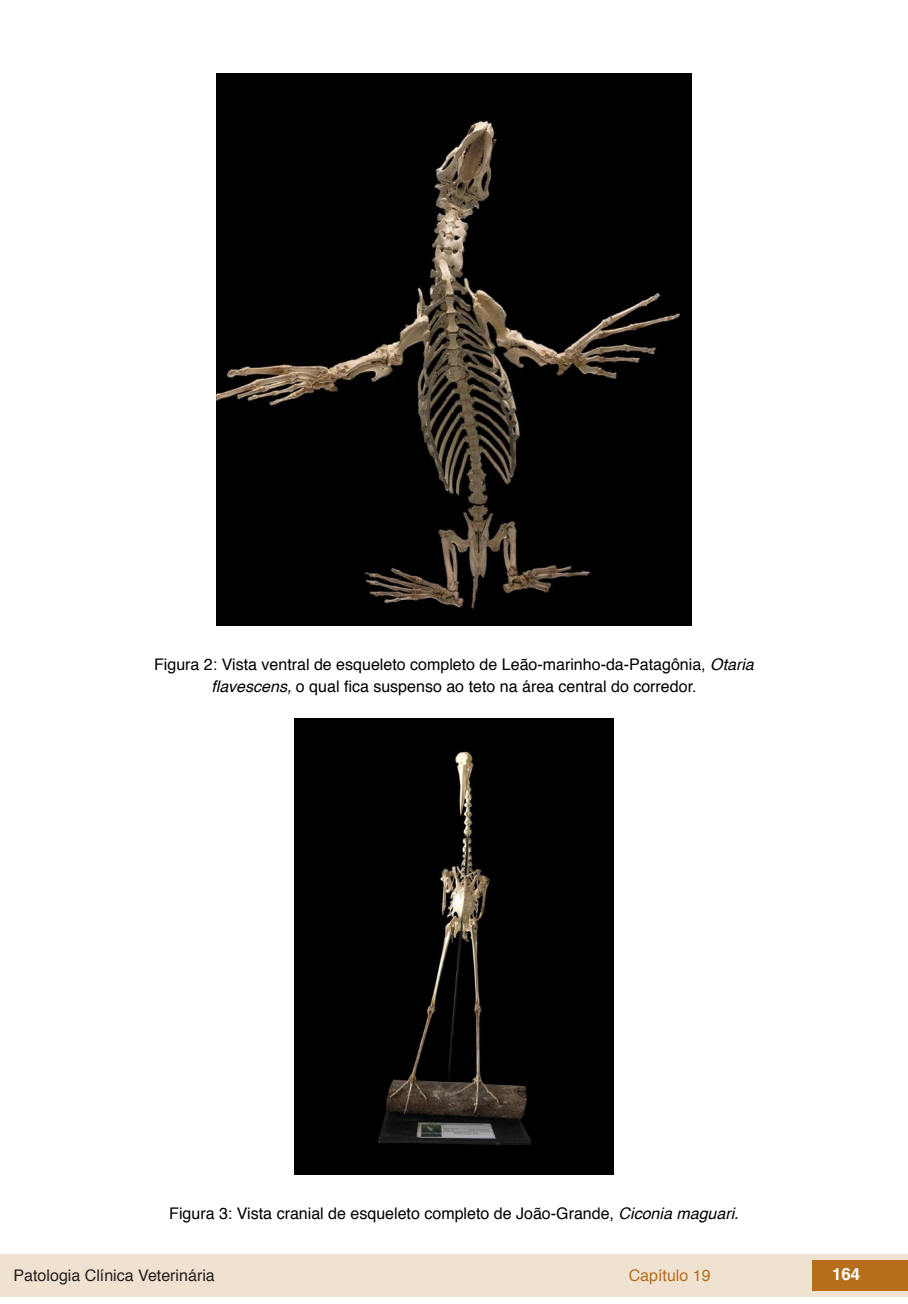
<style>
.page{position:relative;width:908px;height:1304px;background:#fff}
.page>*{position:absolute;margin:0;border:0;box-sizing:border-box;transform-origin:0 0}
.t1{font:700 16.8px "Helvetica";color:#fff}
.info_tab_graf_imag{font:16px/22px "Helvetica";color:#000;text-align:center}
.t2{font:16px "Helvetica";color:#231f20}
.t3{font:16px "Helvetica";color:#b66e19}
.s1{font-style:italic}
</style>
<div class="page">
<div style="left:0;top:1254px;width:906px;height:43px;background:#f0e2d1"></div>
<div style="left:812px;top:1261px;width:95px;height:30px;background:#b66e19"></div>
<img style="left:216px;top:74px;width:475px;height:551px">
<img style="left:294px;top:719px;width:319px;height:455px">
<p class="info_tab_graf_imag" style="left:154px;top:654px;width:601px">Figura 2: Vista ventral de esqueleto completo de Leão-marinho-da-Patagônia, <span class="s1">Otaria flavescens,</span> o qual fica suspenso ao teto na área central do corredor.</p>
<p class="info_tab_graf_imag" style="left:169px;top:1203px;width:570px">Figura 3: Vista cranial de esqueleto completo de João-Grande, <span class="s1">Ciconia maguari.</span></p>
<p class="t2" style="left:14px;top:1263px;width:202px">Patologia Clínica Veterinária</p>
<p class="t3" style="left:628px;top:1263px;width:83px">Capítulo 19</p>
<p class="t1" style="left:831px;top:1261px;width:30px">164</p>
</div>
